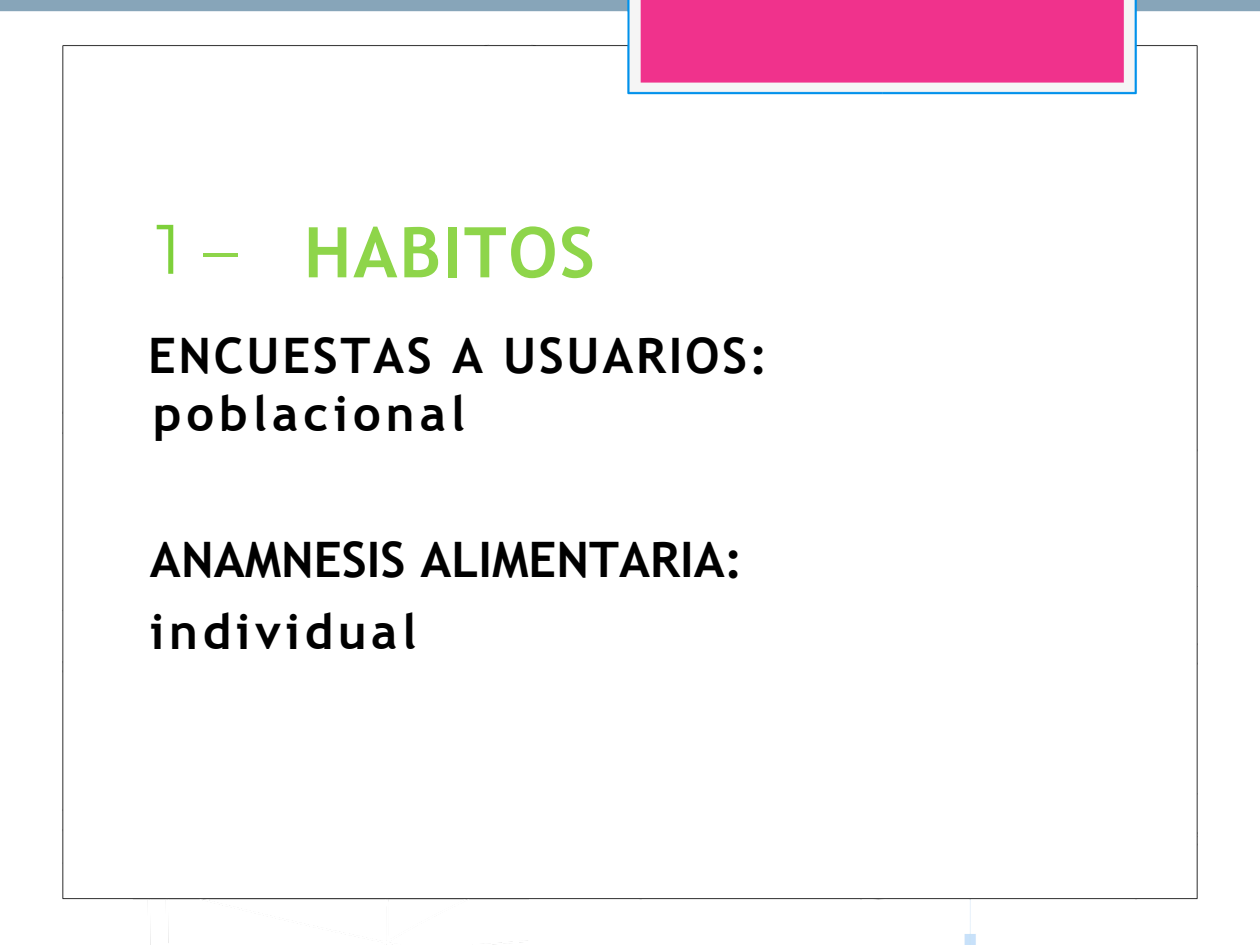
<style>
.page{position:relative;width:1260px;height:945px;background:#fff}
.page>*{position:absolute;margin:0;border:0;box-sizing:border-box;transform-origin:0 0}
.t1{font:700 70px "Trebuchet MS";letter-spacing:.025em;color:#8ed54a}
.t2{font:70px "Montserrat";color:#7ed03a}
.t3{font:700 49px "Trebuchet MS";color:#000}
.t4{font:700 49px "Trebuchet MS";letter-spacing:.055em;color:#000}
.t5{font:700 49px "Trebuchet MS";letter-spacing:.105em;color:#000}
.t6{font:700 49px "Trebuchet MS";letter-spacing:.095em;color:#000}
.s1{color:#8ed54a}
</style>
<div class="page">
<img style="left:0;top:0;width:1260px;height:945px">
<p class="t2" style="left:156px;top:206px;width:84px">1 <span class="s1">–</span></p>
<p class="t1" style="left:304px;top:212px;width:293px">HABITOS</p>
<h3 class="t4" style="left:148px;top:327px;width:621px">ENCUESTAS A USUARIOS:</h3>
<p class="t5" style="left:153px;top:385px;width:314px">poblacional</p>
<p class="t3" style="left:150px;top:531px;width:594px">ANAMNESIS ALIMENTARIA:</p>
<p class="t6" style="left:150px;top:603px;width:268px">individual</p>
</div>
